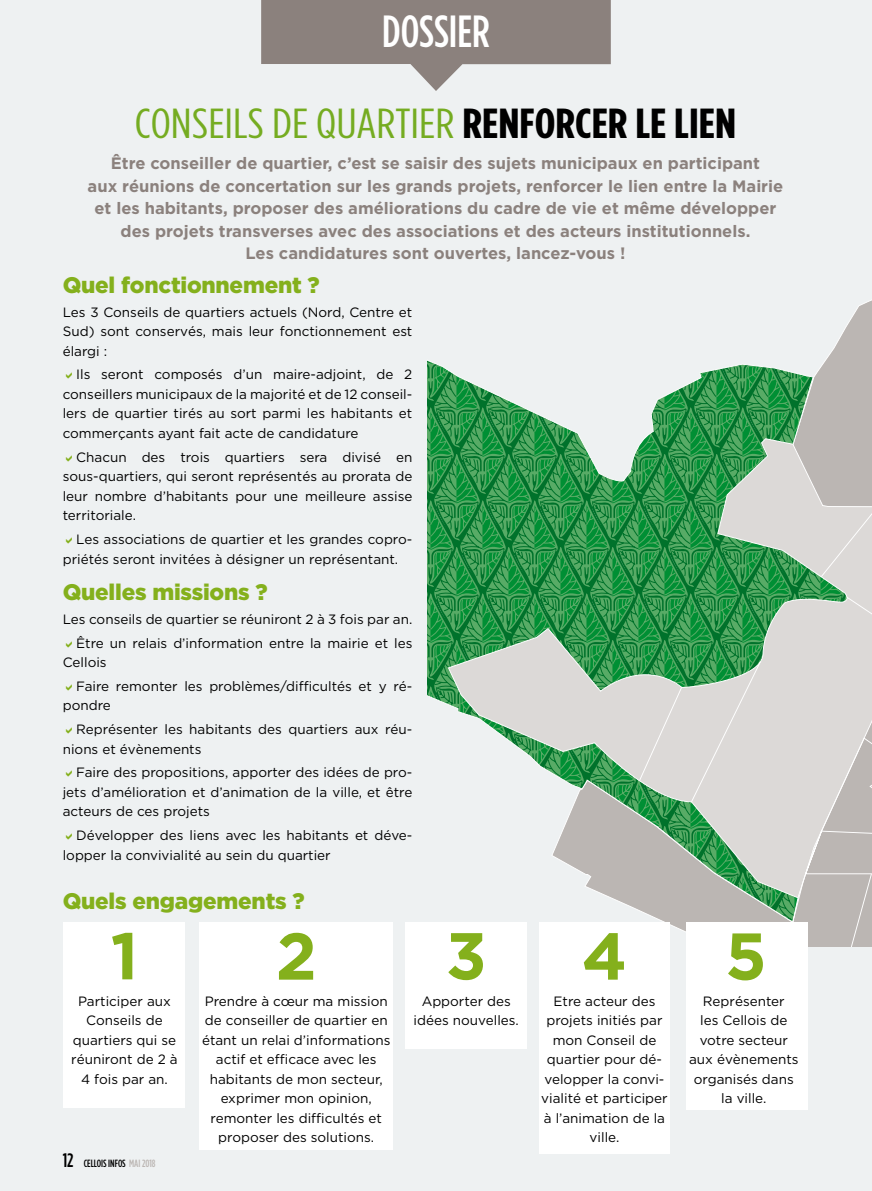
<style>
.page{position:relative;width:872px;height:1191px;background:#eef1f2}
.page>*{position:absolute;margin:0;border:0;box-sizing:border-box;transform-origin:0 0}
.t1{font:700 66px "Gotham";color:#84b01c}
.t2{font:500 condensed 45px "Gotham";color:#fff}
.t3{font:condensed 42px "Gotham";color:#75ac21;scale:1.17 1}
.t4{font:900 22.5px "Gotham";letter-spacing:-.01em;color:#84b01c}
.t5{font:700 16.5px/22.5px "Gotham";color:#8b817d;text-align:center}
.t6{font:13.5px/19.5px "Gotham";color:#000}
.t7{font:500 condensed 10.5px "Gotham";color:#000}
.s1{font-weight:700;color:#000}
.s2{font-size:19.5px}
.s3{color:#bbb6b3}
</style>
<div class="page">
<svg style="left:427px;top:360px;width:420px;height:412px"></svg>
<svg style="left:551px;top:597px;width:321px;height:349px;background:#abc2ae"></svg>
<svg style="left:792px;top:300px;width:80px;height:277px"></svg>
<svg style="left:261px;top:0;width:350px;height:91px"></svg>
<div style="left:64px;top:922px;width:121px;height:185px;background:#fff"></div>
<div style="left:200px;top:922px;width:193px;height:227px;background:#fff"></div>
<div style="left:405px;top:922px;width:122px;height:127px;background:#fff"></div>
<div style="left:539px;top:922px;width:131px;height:231px;background:#fff"></div>
<div style="left:686px;top:922px;width:121px;height:188px;background:#fff"></div>
<h2 class="t2" style="left:382px;top:6px;width:109px">DOSSIER</h2>
<h3 class="t3" style="left:135px;top:101px;width:515px">CONSEILS DE QUARTIER <span class="s1">RENFORCER LE LIEN</span></h3>
<p class="t5" style="left:88px;top:152px;width:697px">Être conseiller de quartier, c’est se saisir des sujets municipaux en participant<br>aux réunions de concertation sur les grands projets, renforcer le lien entre la Mairie et les habitants, proposer des améliorations du cadre de vie et même développer des projets transverses avec des associations et des acteurs institutionnels.<br>Les candidatures sont ouvertes, lancez-vous !</p>
<h3 class="t4" style="left:63px;top:272px;width:258px">Quel fonctionnement ?</h3>
<p class="t6" style="left:63px;top:302px;width:351px;text-align:justify">Les 3 Conseils de quartiers actuels (Nord, Centre et Sud) sont conservés, mais leur fonctionnement est élargi :</p>
<p class="t6" style="left:63px;top:365px;width:351px;text-align:justify;text-indent:14px">Ils seront composés d’un maire-adjoint, de 2 conseillers municipaux de la majorité et de 12 conseil&shy;lers de quartier tirés au sort parmi les habitants et commerçants ayant fait acte de candidature</p>
<p class="t6" style="left:63px;top:447px;width:351px;text-align:justify;text-indent:14px">Chacun des trois quartiers sera divisé en sous-quartiers, qui seront représentés au prorata de leur nombre d’habitants pour une meilleure assise territoriale.</p>
<p class="t6" style="left:63px;top:529px;width:351px;text-indent:14px">Les associations de quartier et les grandes copro&shy;priétés seront invitées à désigner un représentant.</p>
<h3 class="t4" style="left:63px;top:579px;width:206px">Quelles missions ?</h3>
<p class="t6" style="left:63px;top:607px;width:351px;line-height:23.7px;text-align:right">Les conseils de quartier se réuniront 2 à 3 fois par an.<br>Être un relais d’information entre la mairie et les</p>
<p class="t6" style="left:76px;top:650px;width:338px;line-height:23.7px;text-indent:-14px">Cellois<br>Faire remonter les problèmes/difficultés et y ré-</p>
<p class="t6" style="left:76px;top:693px;width:338px;line-height:23.7px;text-indent:-14px">pondre<br>Représenter les habitants des quartiers aux réu-</p>
<p class="t6" style="left:76px;top:736px;width:338px;line-height:23.7px;text-indent:-14px">nions et évènements<br>Faire des propositions, apporter des idées de pro-</p>
<p class="t6" style="left:63px;top:782px;width:351px">jets d’amélioration et d’animation de la ville, et être acteurs de ces projets</p>
<p class="t6" style="left:63px;top:825px;width:351px;text-indent:14px">Développer des liens avec les habitants et déve&shy;lopper la convivialité au sein du quartier</p>
<h3 class="t4" style="left:63px;top:888px;width:243px">Quels engagements ?</h3>
<h1 class="t1" style="left:111px;top:917px;width:29px">1</h1>
<h1 class="t1" style="left:276px;top:918px;width:43px">2</h1>
<p class="t6" style="left:202px;top:991px;width:190px;text-align:center">Prendre à cœur ma mission de conseiller de quartier en étant un relai d’informations actif et efficace avec les habitants de mon secteur, exprimer mon opinion, remonter les difficultés et proposer des solutions.</p>
<p class="t6" style="left:71px;top:991px;width:108px;text-align:center">Participer aux<br>Conseils de quartiers qui se réuniront de 2 à<br>4 fois par an.</p>
<p class="t7" style="left:63px;top:1157px;width:94px"><span class="s2">12</span> CELLOIS INFOS <span class="s3">MAI 2018</span></p>
<h1 class="t1" style="left:446px;top:917px;width:42px">3</h1>
<p class="t6" style="left:413px;top:991px;width:107px;text-align:center">Apporter des idées nouvelles.</p>
<h1 class="t1" style="left:582px;top:918px;width:47px">4</h1>
<p class="t6" style="left:541px;top:991px;width:128px;text-align:center">Etre acteur des projets initiés par mon Conseil de quartier pour dé&shy;velopper la convi&shy;vialité et participer à l’animation de la ville.</p>
<p class="t6" style="left:689px;top:991px;width:111px;text-align:center">Représenter<br>les Cellois de votre secteur aux évènements organisés dans la ville.</p>
<h1 class="t1" style="left:725px;top:918px;width:43px">5</h1>
</div>
